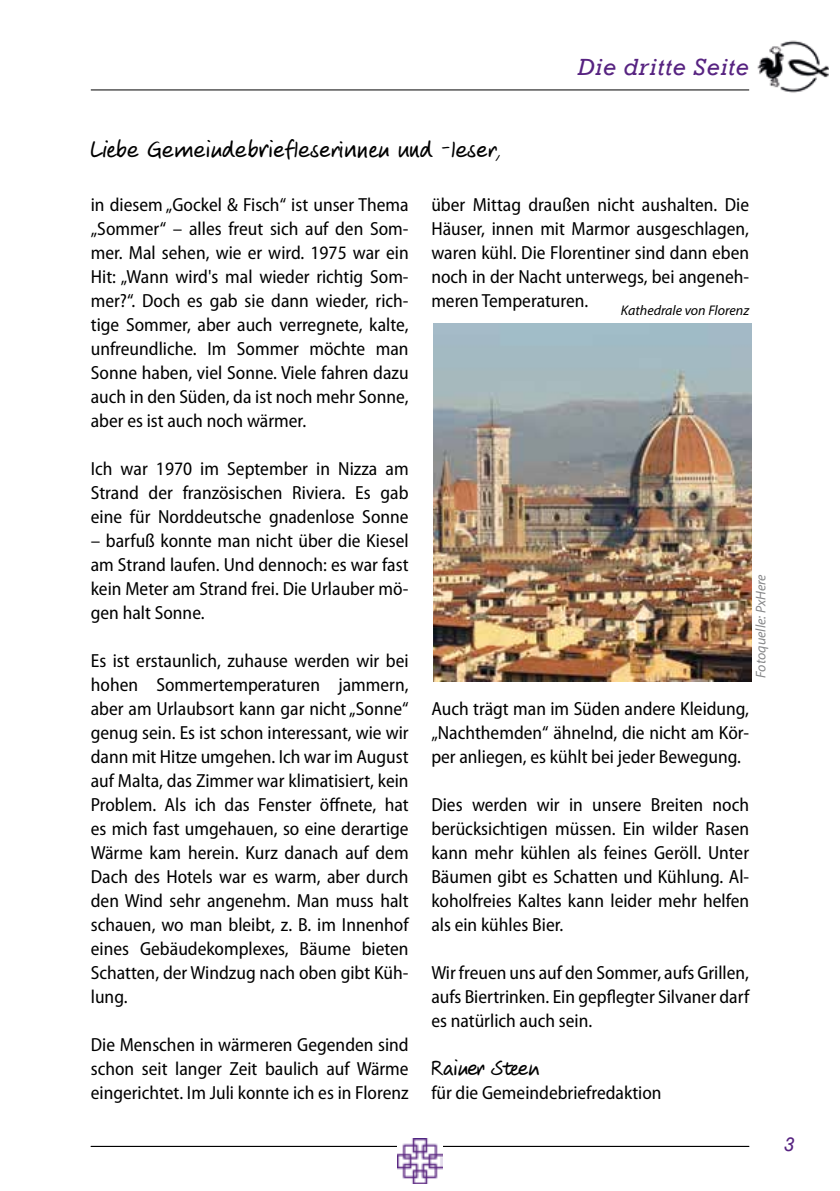
<style>
.page{position:relative;width:840px;height:1191px;background:#fff}
.page>*{position:absolute;margin:0;border:0;box-sizing:border-box;transform-origin:0 0}
.t1{font:24px "Veneto Handwriting Pro";letter-spacing:.055em;color:#000}
.t2{font:italic 24px "Rockwell";letter-spacing:.03em;color:#572381}
.t3{font:22px "Veneto Handwriting Pro";letter-spacing:.02em;color:#000}
.t4{font:italic 20px "Rockwell";color:#572381}
.t5{font:semi-condensed 19px/24px "Myriad Pro";color:#000;text-align:justify}
.t6{font:italic 14px "Myriad Pro";color:#000}
.t7{font:italic 14px "Myriad Pro";color:#87888a}
</style>
<div class="page">
<hr style="left:91px;top:89px;width:657px;height:1px;background:#000">
<hr style="left:91px;top:1145px;width:657px;height:1px;background:#000">
<img style="left:757px;top:40px;width:71px;height:53px">
<img style="left:397px;top:1138px;width:45px;height:45px">
<img style="left:433px;top:323px;width:317px;height:359px">
<p class="t2" style="left:577px;top:53px;width:173px">Die dritte Seite</p>
<p class="t1" style="left:91px;top:136px;width:411px">Liebe Gemeindebriefleserinnen und -leser,</p>
<p class="t5" style="left:91px;top:192px;width:319px">in diesem „Gockel &amp; Fisch“ ist unser Thema „Sommer“ – alles freut sich auf den Som&shy;mer. Mal sehen, wie er wird. 1975 war ein Hit: „Wann wird's mal wieder richtig Som&shy;mer?“. Doch es gab sie dann wieder, rich&shy;tige Sommer, aber auch verregnete, kalte, unfreundliche. Im Sommer möchte man Sonne haben, viel Sonne. Viele fahren dazu auch in den Süden, da ist noch mehr Sonne, aber es ist auch noch wärmer.</p>
<p class="t5" style="left:91px;top:456px;width:319px">Ich war 1970 im September in Nizza am Strand der französischen Riviera. Es gab eine für Norddeutsche gnadenlose Sonne</p>
<p class="t5" style="left:91px;top:528px;width:319px">– barfuß konnte man nicht über die Kiesel am Strand laufen. Und dennoch: es war fast kein Meter am Strand frei. Die Urlauber mö&shy;gen halt Sonne.</p>
<p class="t5" style="left:91px;top:648px;width:319px">Es ist erstaunlich, zuhause werden wir bei hohen Sommertemperaturen jammern, aber am Urlaubsort kann gar nicht „Sonne“ genug sein. Es ist schon interessant, wie wir dann mit Hitze umgehen. Ich war im August auf Malta, das Zimmer war klimatisiert, kein Problem. Als ich das Fenster öffnete, hat es mich fast umgehauen, so eine derartige Wärme kam herein. Kurz danach auf dem Dach des Hotels war es warm, aber durch den Wind sehr angenehm. Man muss halt schauen, wo man bleibt, z. B. im Innenhof eines Gebäudekomplexes, Bäume bieten Schatten, der Windzug nach oben gibt Küh&shy;lung.</p>
<p class="t5" style="left:91px;top:1032px;width:319px">Die Menschen in wärmeren Gegenden sind schon seit langer Zeit baulich auf Wärme eingerichtet. Im Juli konnte ich es in Florenz</p>
<p class="t5" style="left:431px;top:192px;width:319px">über Mittag draußen nicht aushalten. Die Häuser, innen mit Marmor ausgeschlagen, waren kühl. Die Florentiner sind dann eben noch in der Nacht unterwegs, bei angeneh&shy;meren Temperaturen.</p>
<p class="t6" style="left:620px;top:302px;width:130px">Kathedrale von Florenz</p>
<p class="t7" style="left:751px;top:677px;width:105px;rotate:-90deg">Fotoquelle: PxHere</p>
<p class="t5" style="left:431px;top:696px;width:319px">Auch trägt man im Süden andere Kleidung, „Nachthemden“ ähnelnd, die nicht am Kör&shy;per anliegen, es kühlt bei jeder Bewegung.</p>
<p class="t5" style="left:431px;top:792px;width:319px">Dies werden wir in unsere Breiten noch berücksichtigen müssen. Ein wilder Rasen kann mehr kühlen als feines Geröll. Unter Bäumen gibt es Schatten und Kühlung. Al&shy;koholfreies Kaltes kann leider mehr helfen als ein kühles Bier.</p>
<p class="t5" style="left:431px;top:960px;width:319px">Wir freuen uns auf den Sommer, aufs Grillen, aufs Biertrinken. Ein gepflegter Silvaner darf es natürlich auch sein.</p>
<p class="t3" style="left:431px;top:1056px;width:108px">Rainer Steen</p>
<p class="t5" style="left:431px;top:1080px;width:231px">für die Gemeindebriefredaktion</p>
<p class="t4" style="left:783px;top:1132px;width:12px">3</p>
</div>
